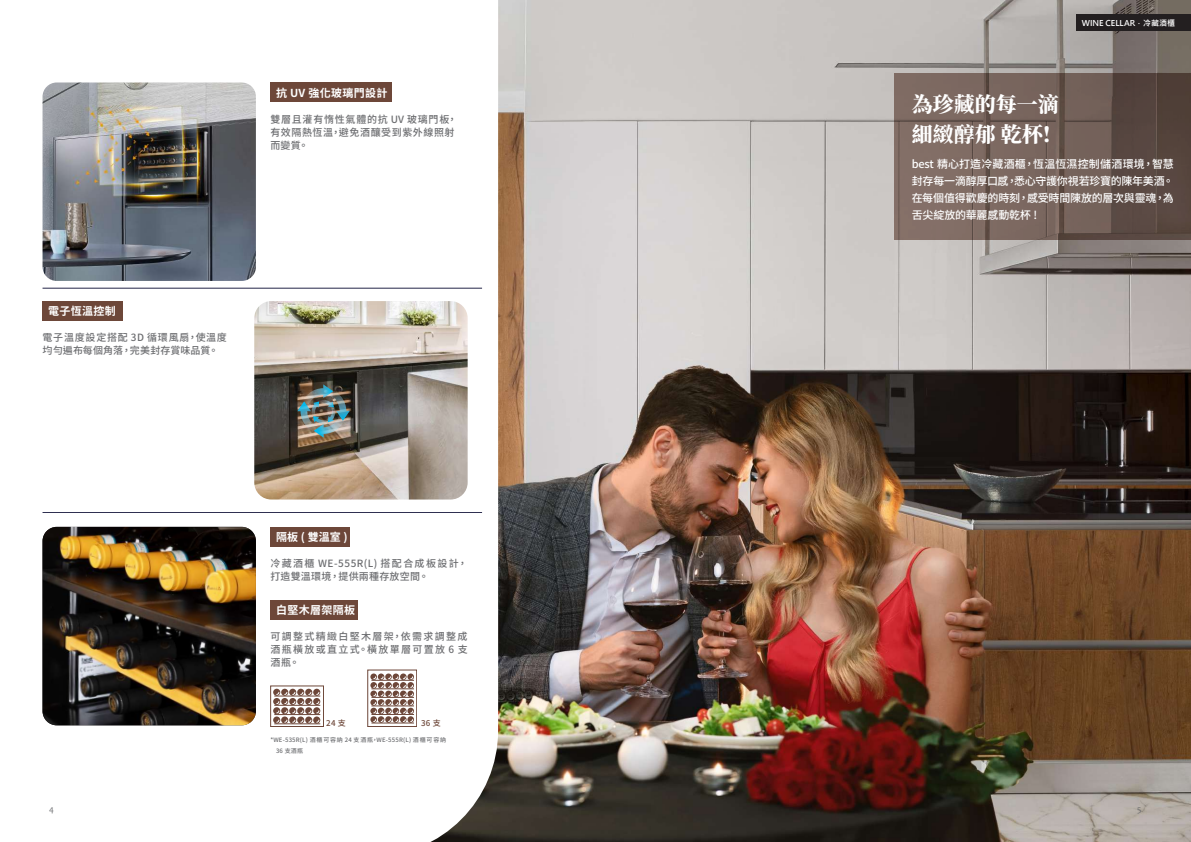
<style>
.page{position:relative;width:1191px;height:842px;background:#fff}
.page>*{position:absolute;margin:0;border:0;box-sizing:border-box;transform-origin:0 0}
.t1{font:800 21px/30px "Source Han Serif TC";color:#fff}
.t2{font:500 11px/17px "Noto Sans CJ Ktc";letter-spacing:-.015em;color:#fff;text-align:justify}
.t3{font:700 11px "Noto Sans CJ Ktc";letter-spacing:.03em;color:#fff}
.t4{font:500 10px/13px "Noto Sans CJ Ktc";letter-spacing:.05em;color:#6c6d70}
.t5{font:500 10px/13px "Noto Sans CJ Ktc";letter-spacing:.055em;color:#6c6d70}
.t6{font:500 10px/13px "Noto Sans CJ Ktc";letter-spacing:.075em;color:#6c6d70;text-align:justify}
.t7{font:9px "Candara";color:#6c6d70}
.t8{font:700 8px "Microsoft Jheng Hei";color:#fff}
.t9{font:500 8px "Noto Sans CJ Ktc";color:#6d4739}
.t10{font:500 6px/11px "Noto Sans CJ Ktc";letter-spacing:.03em;color:#6c6d70}
</style>
<div class="page">
<img style="left:498px;top:0;width:693px;height:842px">
<svg style="left:246px;top:287px;width:252px;height:555px"></svg>
<hr style="left:43px;top:288px;width:439px;height:1px;background:#242548">
<hr style="left:43px;top:512px;width:439px;height:1px;background:#242548">
<img style="left:43px;top:82px;width:213px;height:199px">
<img style="left:43px;top:527px;width:213px;height:198px">
<div style="left:270px;top:82px;width:122px;height:20px;background:#6d4739"></div>
<div style="left:43px;top:301px;width:80px;height:20px;background:#6d4739"></div>
<div style="left:270px;top:600px;width:88px;height:19px;background:#6d4739"></div>
<div style="left:270px;top:527px;width:80px;height:20px;background:#6d4739"></div>
<img style="left:254px;top:301px;width:213px;height:198px">
<img style="left:297px;top:384px;width:53px;height:54px">
<div style="left:270px;top:686px;width:54px;height:41px;border:1px solid #6d4739"></div>
<hr style="left:274px;top:696px;width:46px;height:1px;background:#6d4739">
<div style="left:273px;top:689px;width:7px;height:7px;background:#6d4739;border-radius:50%"></div>
<div style="left:281px;top:689px;width:7px;height:7px;background:#6d4739;border-radius:50%"></div>
<div style="left:289px;top:689px;width:7px;height:7px;background:#6d4739;border-radius:50%"></div>
<div style="left:297px;top:689px;width:7px;height:7px;background:#6d4739;border-radius:50%"></div>
<div style="left:305px;top:689px;width:7px;height:7px;background:#6d4739;border-radius:50%"></div>
<div style="left:313px;top:689px;width:7px;height:7px;background:#6d4739;border-radius:50%"></div>
<svg style="left:276px;top:692px;width:43px;height:3px"></svg>
<hr style="left:274px;top:705px;width:46px;height:1px;background:#6d4739">
<div style="left:273px;top:698px;width:7px;height:7px;background:#6d4739;border-radius:50%"></div>
<div style="left:281px;top:698px;width:7px;height:7px;background:#6d4739;border-radius:50%"></div>
<div style="left:289px;top:698px;width:7px;height:7px;background:#6d4739;border-radius:50%"></div>
<div style="left:297px;top:698px;width:7px;height:7px;background:#6d4739;border-radius:50%"></div>
<div style="left:305px;top:698px;width:7px;height:7px;background:#6d4739;border-radius:50%"></div>
<div style="left:313px;top:698px;width:7px;height:7px;background:#6d4739;border-radius:50%"></div>
<svg style="left:276px;top:701px;width:43px;height:3px"></svg>
<hr style="left:274px;top:714px;width:46px;height:1px;background:#6d4739">
<div style="left:273px;top:707px;width:7px;height:7px;background:#6d4739;border-radius:50%"></div>
<div style="left:281px;top:707px;width:7px;height:7px;background:#6d4739;border-radius:50%"></div>
<div style="left:289px;top:707px;width:7px;height:7px;background:#6d4739;border-radius:50%"></div>
<div style="left:297px;top:707px;width:7px;height:7px;background:#6d4739;border-radius:50%"></div>
<div style="left:305px;top:707px;width:7px;height:7px;background:#6d4739;border-radius:50%"></div>
<div style="left:313px;top:707px;width:7px;height:7px;background:#6d4739;border-radius:50%"></div>
<svg style="left:276px;top:710px;width:43px;height:3px"></svg>
<hr style="left:274px;top:723px;width:46px;height:1px;background:#6d4739">
<svg style="left:273px;top:716px;width:7px;height:8px"></svg>
<div style="left:281px;top:716px;width:7px;height:8px;background:#6d4739;border-radius:50%"></div>
<div style="left:289px;top:716px;width:7px;height:8px;background:#6d4739;border-radius:50%"></div>
<div style="left:297px;top:716px;width:7px;height:8px;background:#6d4739;border-radius:50%"></div>
<div style="left:305px;top:716px;width:7px;height:8px;background:#6d4739;border-radius:50%"></div>
<div style="left:313px;top:716px;width:7px;height:8px;background:#6d4739;border-radius:50%"></div>
<svg style="left:276px;top:719px;width:43px;height:4px"></svg>
<div style="left:367px;top:670px;width:50px;height:57px;border:1px solid #6d4739"></div>
<hr style="left:371px;top:697px;width:43px;height:1px;background:#6d4739">
<div style="left:370px;top:691px;width:7px;height:6px;background:#6d4739;border-radius:50%"></div>
<hr style="left:371px;top:706px;width:43px;height:1px;background:#6d4739">
<svg style="left:370px;top:699px;width:7px;height:7px"></svg>
<hr style="left:371px;top:680px;width:43px;height:1px;background:#6d4739">
<div style="left:370px;top:673px;width:7px;height:7px;background:#6d4739;border-radius:50%"></div>
<div style="left:378px;top:673px;width:6px;height:7px;background:#6d4739;border-radius:50%"></div>
<svg style="left:385px;top:673px;width:7px;height:7px"></svg>
<div style="left:392px;top:673px;width:7px;height:7px;background:#6d4739;border-radius:50%"></div>
<div style="left:400px;top:673px;width:6px;height:7px;background:#6d4739;border-radius:50%"></div>
<svg style="left:407px;top:673px;width:7px;height:7px"></svg>
<svg style="left:373px;top:676px;width:40px;height:3px"></svg>
<hr style="left:371px;top:688px;width:43px;height:1px;background:#6d4739">
<div style="left:370px;top:682px;width:7px;height:7px;background:#6d4739;border-radius:50%"></div>
<div style="left:378px;top:682px;width:6px;height:7px;background:#6d4739;border-radius:50%"></div>
<div style="left:385px;top:682px;width:7px;height:7px;background:#6d4739;border-radius:50%"></div>
<div style="left:392px;top:682px;width:7px;height:7px;background:#6d4739;border-radius:50%"></div>
<div style="left:400px;top:682px;width:6px;height:7px;background:#6d4739;border-radius:50%"></div>
<div style="left:407px;top:682px;width:7px;height:7px;background:#6d4739;border-radius:50%"></div>
<hr style="left:371px;top:714px;width:43px;height:1px;background:#6d4739">
<div style="left:370px;top:708px;width:7px;height:6px;background:#6d4739;border-radius:50%"></div>
<hr style="left:371px;top:723px;width:43px;height:1px;background:#6d4739">
<svg style="left:370px;top:716px;width:7px;height:7px"></svg>
<svg style="left:373px;top:685px;width:40px;height:37px"></svg>
<svg style="left:894px;top:73px;width:297px;height:166px;background:#6f5d55"></svg>
<div style="left:1076px;top:14px;width:115px;height:17px;background:#231f20"></div>
<p class="t3" style="left:276px;top:86px;width:113px">抗 UV 強化玻璃門設計</p>
<p class="t5" style="left:270px;top:113px;width:188px">雙層且灌有惰性氣體的抗 UV 玻璃門板，有效隔熱恆溫，避免酒釀受到紫外線照射而變質。</p>
<p class="t3" style="left:48px;top:305px;width:69px">電子恆溫控制</p>
<p class="t4" style="left:43px;top:331px;width:186px">電子溫度設定搭配 3D 循環風扇，使溫度均勻遍布每個角落，完美封存賞味品質。</p>
<p class="t3" style="left:276px;top:531px;width:73px">隔板 ( 雙溫室 )</p>
<p class="t4" style="left:270px;top:557px;width:199px">冷藏酒櫃 WE-555R(L) 搭配合成板設計，打造雙溫環境，提供兩種存放空間。</p>
<p class="t3" style="left:276px;top:603px;width:80px">白堅木層架隔板</p>
<p class="t6" style="left:270px;top:630px;width:199px">可調整式精緻白堅木層架，依需求調整成酒瓶橫放或直立式。橫放單層可置放 6 支酒瓶。</p>
<p class="t9" style="left:326px;top:718px;width:21px">24 支</p>
<p class="t9" style="left:421px;top:718px;width:21px">36 支</p>
<p class="t10" style="left:276px;top:734px;width:172px;text-indent:-6px">*WE-535R(L) 酒櫃可容納 24 支酒瓶，WE-555R(L) 酒櫃可容納<br>36 支酒瓶</p>
<p class="t8" style="left:1081px;top:18px;width:95px">WINE CELLAR．冷藏酒櫃</p>
<h1 class="t1" style="left:911px;top:89px;width:148px">為珍藏的每一滴細緻醇郁 乾杯!</h1>
<p class="t2" style="left:911px;top:156px;width:264px">best 精心打造冷藏酒櫃，恆溫恆濕控制儲酒環境，智慧封存每一滴醇厚口感，悉心守護你視若珍寶的陳年美酒。在每個值得歡慶的時刻，感受時間陳放的層次與靈魂，為舌尖綻放的華麗感動乾杯 !</p>
<p class="t7" style="left:49px;top:803px;width:6px">4</p>
<p class="t7" style="left:1137px;top:803px;width:6px">5</p>
</div>
